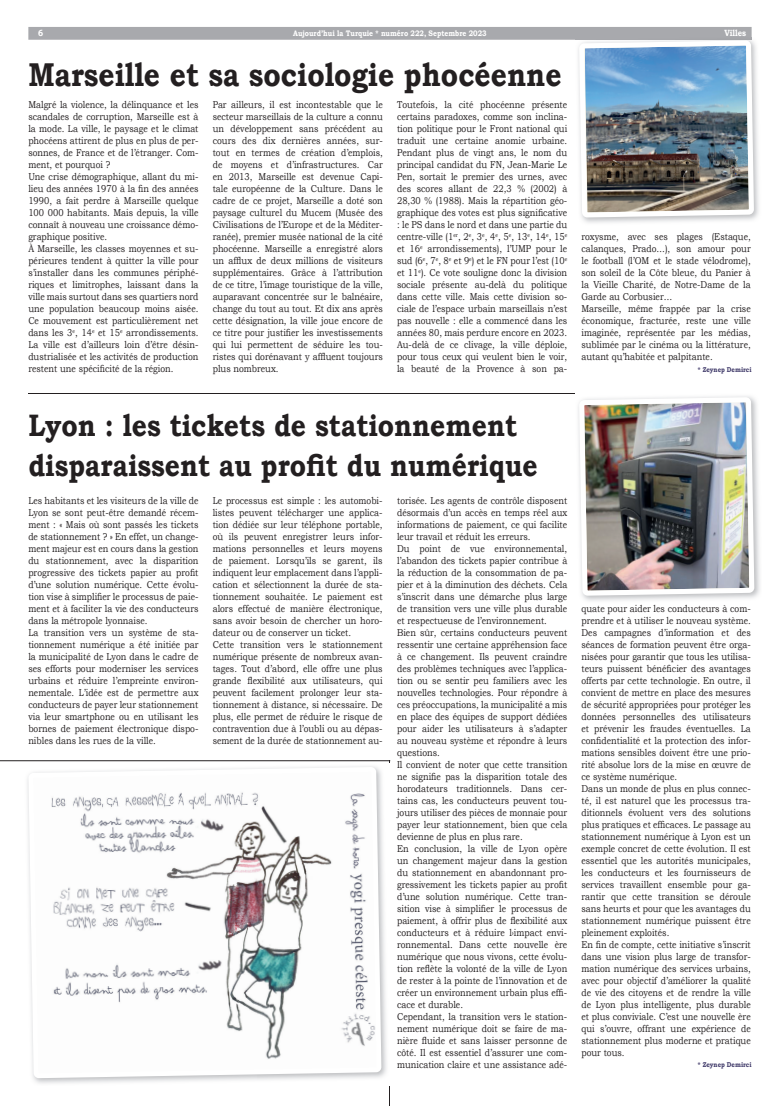
<style>
.page{position:relative;width:780px;height:1106px;background:#fff}
.page>*{position:absolute;margin:0;border:0;box-sizing:border-box;transform-origin:0 0}
.t1{font:700 33px "Bookman Old Style";color:#231f20;scale:.85 1}
.t2{font:700 31px/40px "Bookman Old Style";color:#231f20;scale:.85 1}
.t3{font:10px/12px "Bookman Old Style";color:#231f20;scale:.85 1}
.t4{font:700 9px "Bookman Old Style";color:#fff;scale:.85 1}
.t5{font:700 8px "Bookman Old Style";color:#fff;scale:.85 1}
.t6{font:700 7px "Bookman Old Style";color:#423c6b;scale:.85 1}
</style>
<div class="page">
<hr style="left:28px;top:393px;width:723px;height:1px;background:#231f20">
<img style="left:751px;top:37px;width:8px;height:180px">
<svg style="left:28px;top:27px;width:723px;height:14px;background:#afb0b3"></svg>
<img style="left:576px;top:41px;width:180px;height:353px">
<img style="left:708px;top:396px;width:52px;height:200px">
<img style="left:578px;top:397px;width:178px;height:204px">
<hr style="left:390px;top:760px;width:1px;height:346px;background:#231f20">
<img style="left:32px;top:766px;width:355px;height:318px">
<svg style="left:27px;top:769px;width:357px;height:306px"></svg>
<hr style="left:0;top:760px;width:390px;height:1px;background:#231f20">
<p class="t4" style="left:38px;top:26px;width:7px">6</p>
<p class="t5" style="left:293px;top:27px;width:229px">Aujourd’hui la Turquie * numéro 222, Septembre 2023</p>
<p class="t4" style="left:724px;top:26px;width:27px">Villes</p>
<h1 class="t1" style="left:28px;top:51px;width:629px">Marseille et sa sociologie phocéenne</h1>
<p class="t3" style="left:28px;top:99px;width:202px">Malgré la violence, la délinquance et les scandales de corruption, Marseille est à la mode. La ville, le paysage et le climat phocéens attirent de plus en plus de per&shy;sonnes, de France et de l’étranger. Com&shy;ment, et pourquoi ?<br>Une crise démographique, allant du mi&shy;lieu des années 1970 à la fin des années 1990, a fait perdre à Marseille quelque 100 000 habitants. Mais depuis, la ville connaît à nouveau une croissance démo&shy;graphique positive.<br>À Marseille, les classes moyennes et su&shy;périeures tendent à quitter la ville pour s’installer dans les communes périphé&shy;riques et limitrophes, laissant dans la ville mais surtout dans ses quartiers nord une population beaucoup moins aisée.<br>Ce mouvement est particulièrement net dans les 3<sup>e</sup>, 14<sup>e</sup> et 15<sup>e</sup> arrondissements.<br>La ville est d’ailleurs loin d’être désin&shy;dustrialisée et les activités de production restent une spécificité de la région.</p>
<p class="t3" style="left:213px;top:99px;width:202px;text-align:justify">Par ailleurs, il est incontestable que le secteur marseillais de la culture a connu un développement sans précédent au cours des dix dernières années, sur&shy;tout en termes de création d’emplois, de moyens et d’infrastructures. Car en 2013, Marseille est devenue Capi&shy;tale européenne de la Culture. Dans le cadre de ce projet, Marseille a doté son paysage culturel du Mucem (Musée des Civilisations de l’Europe et de la Méditer&shy;ranée), premier musée national de la cité phocéenne. Marseille a enregistré alors un afflux de deux millions de visiteurs supplémentaires. Grâce à l’attribution de ce titre, l’image touristique de la ville, auparavant concentrée sur le balnéaire, change du tout au tout. Et dix ans après cette désignation, la ville joue encore de ce titre pour justifier les investissements qui lui permettent de séduire les tou&shy;ristes qui dorénavant y affluent toujours plus nombreux.</p>
<p class="t3" style="left:397px;top:99px;width:202px;text-align:justify">Toutefois, la cité phocéenne présente certains paradoxes, comme son inclina&shy;tion politique pour le Front national qui traduit une certaine anomie urbaine.<br>Pendant plus de vingt ans, le nom du principal candidat du FN, Jean-Marie Le Pen, sortait le premier des urnes, avec des scores allant de 22,3 % (2002) à 28,30 % (1988). Mais la répartition géo&shy;graphique des votes est plus significative : le PS dans le nord et dans une partie du centre-ville (1<sup>er</sup>, 2<sup>e</sup>, 3<sup>e</sup>, 4<sup>e</sup>, 5<sup>e</sup>, 13<sup>e</sup>, 14<sup>e</sup>, 15<sup>e </sup>et 16<sup>e</sup> arrondissements), l’UMP pour le sud (6<sup>e</sup>, 7<sup>e</sup>, 8<sup>e</sup> et 9<sup>e</sup>) et le FN pour l’est (10<sup>e </sup>et 11<sup>e</sup>). Ce vote souligne donc la division sociale présente au-delà du politique dans cette ville. Mais cette division so&shy;ciale de l’espace urbain marseillais n’est pas nouvelle : elle a commencé dans les années 80, mais perdure encore en 2023.<br>Au-delà de ce clivage, la ville déploie, pour tous ceux qui veulent bien le voir, la beauté de la Provence à son pa-</p>
<p class="t3" style="left:581px;top:231px;width:201px">roxysme, avec ses plages (Estaque, calanques, Prado…), son amour pour le football (l’OM et le stade vélodrome), son soleil de la Côte bleue, du Panier à la Vieille Charité, de Notre-Dame de la Garde au Corbusier…<br>Marseille, même frappée par la crise économique, fracturée, reste une ville imaginée, représentée par les médias, sublimée par le cinéma ou la littérature, autant qu’habitée et palpitante.</p>
<p class="t6" style="left:697px;top:364px;width:64px">* Zeynep Demirci</p>
<h2 class="t2" style="left:28px;top:405px;width:600px">Lyon : les tickets de stationnement disparaissent au profit du numérique</h2>
<p class="t3" style="left:28px;top:495px;width:202px">Les habitants et les visiteurs de la ville de Lyon se sont peut-être demandé récem&shy;ment : « Mais où sont passés les tickets de stationnement ? » En effet, un change&shy;ment majeur est en cours dans la gestion du stationnement, avec la disparition progressive des tickets papier au profit d’une solution numérique. Cette évolu&shy;tion vise à simplifier le processus de paie&shy;ment et à faciliter la vie des conducteurs dans la métropole lyonnaise.<br>La transition vers un système de sta&shy;tionnement numérique a été initiée par la municipalité de Lyon dans le cadre de ses efforts pour moderniser les services urbains et réduire l’empreinte environ&shy;nementale. L’idée est de permettre aux conducteurs de payer leur stationnement via leur smartphone ou en utilisant les bornes de paiement électronique dispo&shy;nibles dans les rues de la ville.</p>
<p class="t3" style="left:213px;top:495px;width:201px">Le processus est simple : les automobi&shy;listes peuvent télécharger une applica&shy;tion dédiée sur leur téléphone portable, où ils peuvent enregistrer leurs infor&shy;mations personnelles et leurs moyens de paiement. Lorsqu’ils se garent, ils indiquent leur emplacement dans l’appli&shy;cation et sélectionnent la durée de sta&shy;tionnement souhaitée. Le paiement est alors effectué de manière électronique, sans avoir besoin de chercher un horo&shy;dateur ou de conserver un ticket.<br>Cette transition vers le stationnement numérique présente de nombreux avan&shy;tages. Tout d’abord, elle offre une plus grande flexibilité aux utilisateurs, qui peuvent facilement prolonger leur sta&shy;tionnement à distance, si nécessaire. De plus, elle permet de réduire le risque de contravention due à l’oubli ou au dépas&shy;sement de la durée de stationnement au-</p>
<p class="t3" style="left:397px;top:495px;width:202px">torisée. Les agents de contrôle disposent désormais d’un accès en temps réel aux informations de paiement, ce qui facilite leur travail et réduit les erreurs.<br>Du point de vue environnemental, l’abandon des tickets papier contribue à la réduction de la consommation de pa&shy;pier et à la diminution des déchets. Cela s’inscrit dans une démarche plus large de transition vers une ville plus durable et respectueuse de l’environnement.<br>Bien sûr, certains conducteurs peuvent ressentir une certaine appréhension face à ce changement. Ils peuvent craindre des problèmes techniques avec l’applica&shy;tion ou se sentir peu familiers avec les nouvelles technologies. Pour répondre à ces préoccupations, la municipalité a mis en place des équipes de support dédiées pour aider les utilisateurs à s’adapter au nouveau système et répondre à leurs questions.<br>Il convient de noter que cette transition ne signifie pas la disparition totale des horodateurs traditionnels. Dans cer&shy;tains cas, les conducteurs peuvent tou&shy;jours utiliser des pièces de monnaie pour payer leur stationnement, bien que cela devienne de plus en plus rare.<br>En conclusion, la ville de Lyon opère un changement majeur dans la gestion du stationnement en abandonnant pro&shy;gressivement les tickets papier au profit d’une solution numérique. Cette tran&shy;sition vise à simplifier le processus de paiement, à offrir plus de flexibilité aux conducteurs et à réduire l›impact envi&shy;ronnemental. Dans cette nouvelle ère numérique que nous vivons, cette évolu&shy;tion reflète la volonté de la ville de Lyon de rester à la pointe de l’innovation et de créer un environnement urbain plus effi&shy;cace et durable.<br>Cependant, la transition vers le station&shy;nement numérique doit se faire de ma&shy;nière fluide et sans laisser personne de côté. Il est essentiel d’assurer une com&shy;munication claire et une assistance adé-</p>
<p class="t3" style="left:581px;top:603px;width:201px">quate pour aider les conducteurs à com&shy;prendre et à utiliser le nouveau système.<br>Des campagnes d’information et des séances de formation peuvent être orga&shy;nisées pour garantir que tous les utilisa&shy;teurs puissent bénéficier des avantages offerts par cette technologie. En outre, il convient de mettre en place des mesures de sécurité appropriées pour protéger les données personnelles des utilisateurs et prévenir les fraudes éventuelles. La confidentialité et la protection des infor&shy;mations sensibles doivent être une prio&shy;rité absolue lors de la mise en œuvre de ce système numérique.<br>Dans un monde de plus en plus connec&shy;té, il est naturel que les processus tra&shy;ditionnels évoluent vers des solutions plus pratiques et efficaces. Le passage au stationnement numérique à Lyon est un exemple concret de cette évolution. Il est essentiel que les autorités municipales, les conducteurs et les fournisseurs de services travaillent ensemble pour ga&shy;rantir que cette transition se déroule sans heurts et pour que les avantages du stationnement numérique puissent être pleinement exploités.<br>En fin de compte, cette initiative s’inscrit dans une vision plus large de transfor&shy;mation numérique des services urbains, avec pour objectif d’améliorer la qualité de vie des citoyens et de rendre la ville de Lyon plus intelligente, plus durable et plus conviviale. C’est une nouvelle ère qui s’ouvre, offrant une expérience de stationnement plus moderne et pratique pour tous.</p>
<p class="t6" style="left:697px;top:1060px;width:64px">* Zeynep Demirci</p>
</div>
